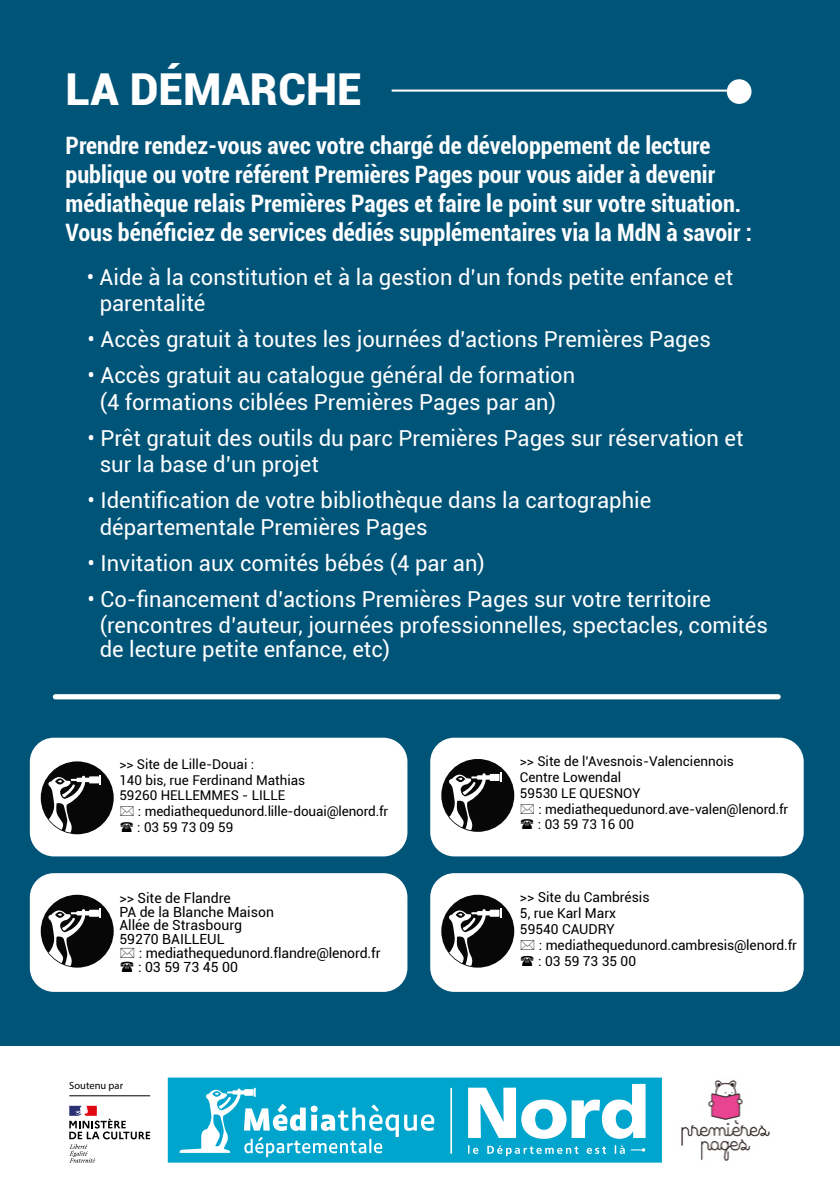
<style>
.page{position:relative;width:840px;height:1191px;background:#fff}
.page>*{position:absolute;margin:0;border:0;box-sizing:border-box;transform-origin:0 0}
.t1{font:900 44px "Roboto";color:#fff}
.t2{font:700 condensed 24px/28.8px "Roboto";color:#fff}
.t3{font:22px "Roboto";color:#fff}
.t4{font:14px "Roboto";color:#000}
.t5{font:13.8px "Roboto";letter-spacing:-.01em;color:#000}
.t6{font:13.4px "Roboto";color:#000}
.t7{font:10.4px "Myriad Pro";color:#000}
</style>
<div class="page">
<div style="left:0;top:0;width:839px;height:1191px;background:#005478"></div>
<div style="left:30px;top:737px;width:377px;height:119px;background:#fff;border-radius:24px"></div>
<div style="left:430px;top:737px;width:373px;height:119px;background:#fff;border-radius:24px"></div>
<div style="left:30px;top:873px;width:377px;height:119px;background:#fff;border-radius:24px"></div>
<div style="left:430px;top:873px;width:373px;height:119px;background:#fff;border-radius:24px"></div>
<div style="left:0;top:1046px;width:839px;height:145px;background:#fff"></div>
<svg style="left:69px;top:1105px;width:81px;height:57px"></svg>
<hr style="left:69px;top:1095px;width:81px;height:1px;background:#000">
<img style="left:681px;top:1080px;width:89px;height:81px">
<div style="left:53px;top:694px;width:727px;height:5px;background:#fff;border-radius:3px"></div>
<hr style="left:391px;top:90px;width:347px;height:2px;background:#fff">
<div style="left:726px;top:79px;width:25px;height:25px;background:#fff;border-radius:50%"></div>
<svg style="left:168px;top:1077px;width:493px;height:85px;fill:#00a5ce"></svg>
<div style="left:41px;top:761px;width:73px;height:73px;background:#070708;border-radius:50%"></div>
<svg style="left:41px;top:775px;width:60px;height:58px"></svg>
<div style="left:41px;top:894px;width:73px;height:73px;background:#070708;border-radius:50%"></div>
<svg style="left:41px;top:908px;width:60px;height:58px"></svg>
<div style="left:441px;top:759px;width:73px;height:73px;background:#070708;border-radius:50%"></div>
<svg style="left:441px;top:772px;width:60px;height:59px"></svg>
<div style="left:441px;top:894px;width:73px;height:73px;background:#070708;border-radius:50%"></div>
<svg style="left:441px;top:908px;width:60px;height:58px"></svg>
<p class="t1" style="left:66px;top:58px;width:297px">LA DÉMARCHE</p>
<p class="t2" style="left:66px;top:130px;width:676px">Prendre rendez-vous avec votre chargé de développement de lecture publique ou votre référent Premières Pages pour vous aider à devenir médiathèque relais Premières Pages et faire le point sur votre situation.</p>
<p class="t2" style="left:66px;top:217px;width:687px">Vous bénéficiez de services dédiés supplémentaires via la MdN à savoir :</p>
<p class="t3" style="left:87px;top:262px;width:647px">• Aide à la constitution et à la gestion d’un fonds petite enfance et</p>
<p class="t3" style="left:100px;top:288px;width:107px">parentalité</p>
<p class="t3" style="left:87px;top:324px;width:624px">• Accès gratuit à toutes les journées d’actions Premières Pages</p>
<p class="t3" style="left:87px;top:360px;width:489px">• Accès gratuit au catalogue général de formation</p>
<p class="t3" style="left:100px;top:386px;width:457px">(4 formations ciblées Premières Pages par an)</p>
<p class="t3" style="left:87px;top:422px;width:657px">• Prêt gratuit des outils du parc Premières Pages sur réservation et</p>
<p class="t3" style="left:100px;top:449px;width:221px">sur la base d’un projet</p>
<p class="t3" style="left:87px;top:485px;width:565px">• Identification de votre bibliothèque dans la cartographie</p>
<p class="t3" style="left:100px;top:511px;width:329px">départementale Premières Pages</p>
<p class="t3" style="left:87px;top:547px;width:398px">• Invitation aux comités bébés (4 par an)</p>
<p class="t3" style="left:87px;top:583px;width:624px">• Co-financement d’actions Premières Pages sur votre territoire</p>
<p class="t3" style="left:100px;top:610px;width:669px">(rencontres d’auteur, journées professionnelles, spectacles, comités</p>
<p class="t3" style="left:100px;top:634px;width:292px">de lecture petite enfance, etc)</p>
<p class="t6" style="left:119px;top:754px;width:136px">&gt;&gt; Site de Lille-Douai :</p>
<p class="t6" style="left:119px;top:770px;width:187px">140 bis, rue Ferdinand Mathias</p>
<p class="t6" style="left:119px;top:786px;width:167px">59260 HELLEMMES - LILLE</p>
<p class="t6" style="left:138px;top:801px;width:252px">: mediathequedunord.lille-douai@lenord.fr</p>
<p class="t6" style="left:137px;top:817px;width:97px">: 03 59 73 09 59</p>
<p class="t4" style="left:119px;top:887px;width:113px">&gt;&gt; Site de Flandre</p>
<p class="t4" style="left:119px;top:901px;width:156px">PA de la Blanche Maison</p>
<p class="t4" style="left:119px;top:915px;width:124px">Allée de Strasbourg</p>
<p class="t4" style="left:119px;top:929px;width:106px">59270 BAILLEUL</p>
<p class="t4" style="left:139px;top:943px;width:243px">: mediathequedunord.flandre@lenord.fr</p>
<p class="t4" style="left:138px;top:957px;width:101px">: 03 59 73 45 00</p>
<p class="t7" style="left:69px;top:1079px;width:55px">Soutenu par</p>
<p class="t6" style="left:519px;top:752px;width:215px">&gt;&gt; Site de l’Avesnois-Valenciennois</p>
<p class="t6" style="left:519px;top:768px;width:103px">Centre Lowendal</p>
<p class="t6" style="left:519px;top:783px;width:122px">59530 LE QUESNOY</p>
<p class="t6" style="left:538px;top:799px;width:251px">: mediathequedunord.ave-valen@lenord.fr</p>
<p class="t6" style="left:537px;top:815px;width:98px">: 03 59 73 16 00</p>
<p class="t5" style="left:519px;top:887px;width:131px">&gt;&gt; Site du Cambrésis</p>
<p class="t5" style="left:519px;top:903px;width:98px">5, rue Karl Marx</p>
<p class="t5" style="left:519px;top:919px;width:96px">59540 CAUDRY</p>
<p class="t5" style="left:538px;top:935px;width:259px">: mediathequedunord.cambresis@lenord.fr</p>
<p class="t5" style="left:538px;top:951px;width:99px">: 03 59 73 35 00</p>
</div>
